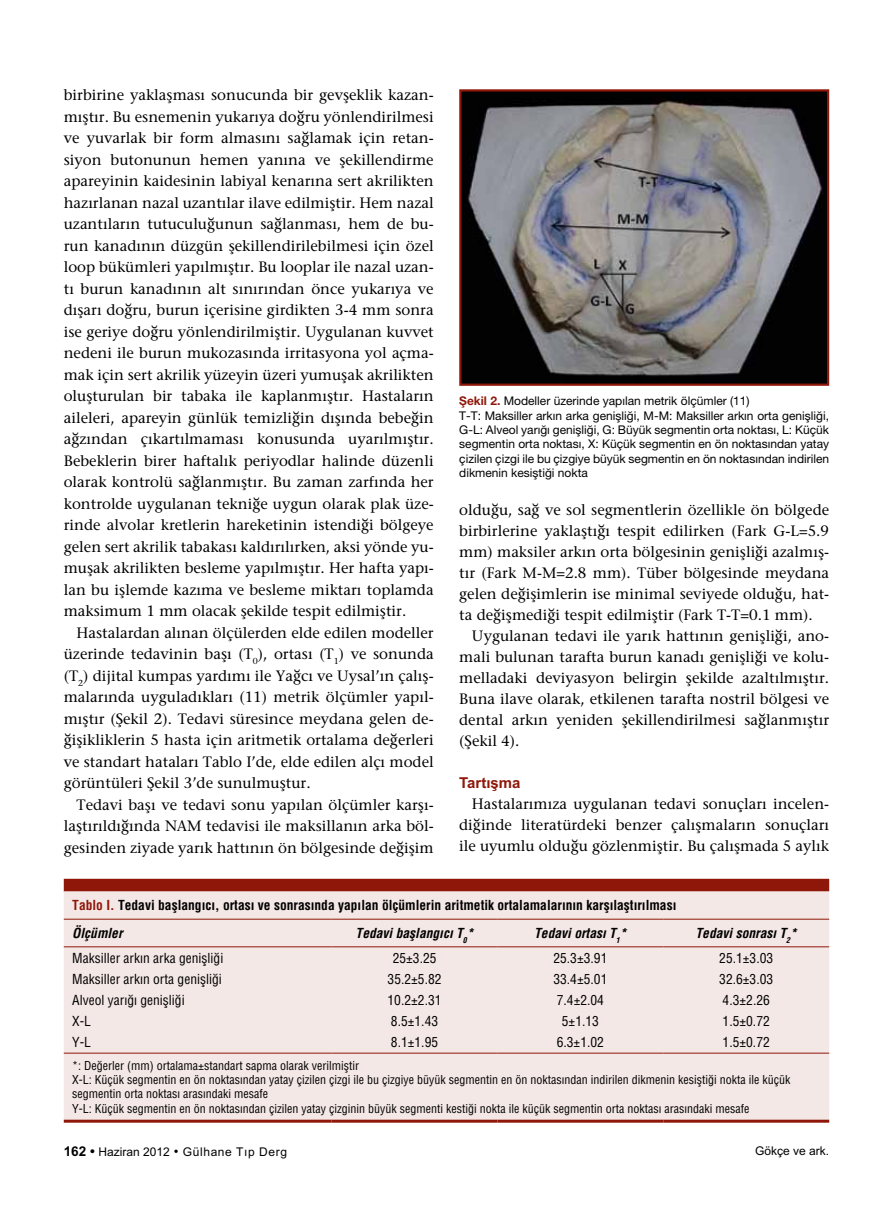
<style>
.page{position:relative;width:893px;height:1212px;background:#fff}
.page>*{position:absolute;margin:0;border:0;box-sizing:border-box;transform-origin:0 0}
.t1{font:500 15px "ITC Stone Serif";color:#000}
.t2{font:700 15px "Arial";color:#8f1709}
.t3{font:13.5px "Helvetica Condensed Turk";color:#000}
.t4{font:700 13.5px/27.8px "Helvetica Condensed Turk";color:#000}
.t5{font:13.5px "Helvetica Condensed Turk Bold Itali";color:#000}
.t6{font:12px/14.4px "Helvetica Condensed Turk";color:#000}
.t7{font:12px/14.4px "Helvetica Neu Roman";color:#000}
.t8{font:12px "Arial";letter-spacing:.05em;color:#000}
.t9{font:12px "Arial";color:#000}
.s1{font-family:"Helvetica Neu";font-weight:700;color:#8f1709}
.s2{color:#8f1709}
.s3{font-family:"Helvetica Condensed Turk Bold Itali";font-weight:400}
.s4{font-weight:700;font-size:13.5px}
.s5{font-size:13.5px}
</style>
<div class="page">
<div style="left:64px;top:879px;width:765px;height:12px;background:#8f1709"></div>
<div style="left:64px;top:891px;width:765px;height:229px;background:#f4e8e6"></div>
<hr style="left:64px;top:919px;width:268px;height:1px;background:#8f1709">
<hr style="left:332px;top:919px;width:165px;height:1px;background:#8f1709">
<hr style="left:497px;top:919px;width:166px;height:1px;background:#8f1709">
<hr style="left:663px;top:919px;width:166px;height:1px;background:#8f1709">
<hr style="left:64px;top:946px;width:268px;height:1px;background:#8f1709">
<hr style="left:332px;top:946px;width:165px;height:1px;background:#8f1709">
<hr style="left:497px;top:946px;width:166px;height:1px;background:#8f1709">
<hr style="left:663px;top:946px;width:166px;height:1px;background:#8f1709">
<hr style="left:64px;top:1120px;width:268px;height:3px;background:#8f1709">
<hr style="left:332px;top:1120px;width:165px;height:3px;background:#8f1709">
<hr style="left:497px;top:1120px;width:166px;height:3px;background:#8f1709">
<hr style="left:663px;top:1120px;width:166px;height:3px;background:#8f1709">
<hr style="left:64px;top:1053px;width:268px;height:1px;background:#8f1709">
<hr style="left:332px;top:1053px;width:165px;height:1px;background:#8f1709">
<hr style="left:497px;top:1053px;width:166px;height:1px;background:#8f1709">
<hr style="left:663px;top:1053px;width:166px;height:1px;background:#8f1709">
<img style="left:462px;top:92px;width:364px;height:291px">
<div style="left:459px;top:89px;width:370px;height:297px;border:2px solid #8f1709"></div>
<p class="t1" style="left:64px;top:86px;width:371px">birbirine yaklaşması sonucunda bir gevşeklik kazan-</p>
<p class="t1" style="left:64px;top:107px;width:371px">mıştır. Bu esnemenin yukarıya doğru yönlendirilmesi</p>
<p class="t1" style="left:64px;top:129px;width:371px">ve yuvarlak bir form almasını sağlamak için retan-</p>
<p class="t1" style="left:64px;top:150px;width:371px">siyon butonunun hemen yanına ve şekillendirme</p>
<p class="t1" style="left:64px;top:172px;width:371px">apareyinin kaidesinin labiyal kenarına sert akrilikten</p>
<p class="t1" style="left:64px;top:193px;width:371px">hazırlanan nazal uzantılar ilave edilmiştir. Hem nazal</p>
<p class="t1" style="left:64px;top:215px;width:371px">uzantıların tutuculuğunun sağlanması, hem de bu-</p>
<p class="t1" style="left:64px;top:236px;width:371px">run kanadının düzgün şekillendirilebilmesi için özel</p>
<p class="t1" style="left:64px;top:258px;width:371px">loop bükümleri yapılmıştır. Bu looplar ile nazal uzan-</p>
<p class="t1" style="left:64px;top:279px;width:371px">tı burun kanadının alt sınırından önce yukarıya ve</p>
<p class="t1" style="left:64px;top:301px;width:371px">dışarı doğru, burun içerisine girdikten 3-4 mm sonra</p>
<p class="t1" style="left:64px;top:322px;width:371px">ise geriye doğru yönlendirilmiştir. Uygulanan kuvvet</p>
<p class="t1" style="left:64px;top:344px;width:371px">nedeni ile burun mukozasında irritasyona yol açma-</p>
<p class="t1" style="left:64px;top:365px;width:371px">mak için sert akrilik yüzeyin üzeri yumuşak akrilikten</p>
<p class="t1" style="left:64px;top:387px;width:371px">oluşturulan bir tabaka ile kaplanmıştır. Hastaların</p>
<p class="t1" style="left:64px;top:408px;width:371px">aileleri, apareyin günlük temizliğin dışında bebeğin</p>
<p class="t1" style="left:64px;top:430px;width:371px">ağzından çıkartılmaması konusunda uyarılmıştır.</p>
<p class="t1" style="left:64px;top:451px;width:371px">Bebeklerin birer haftalık periyodlar halinde düzenli</p>
<p class="t1" style="left:64px;top:473px;width:371px">olarak kontrolü sağlanmıştır. Bu zaman zarfında her</p>
<p class="t1" style="left:64px;top:494px;width:371px">kontrolde uygulanan tekniğe uygun olarak plak üze-</p>
<p class="t1" style="left:64px;top:516px;width:371px">rinde alvolar kretlerin hareketinin istendiği bölgeye</p>
<p class="t1" style="left:64px;top:537px;width:371px">gelen sert akrilik tabakası kaldırılırken, aksi yönde yu-</p>
<p class="t1" style="left:64px;top:559px;width:371px">muşak akrilikten besleme yapılmıştır. Her hafta yapı-</p>
<p class="t1" style="left:64px;top:580px;width:371px">lan bu işlemde kazıma ve besleme miktarı toplamda</p>
<p class="t1" style="left:64px;top:602px;width:344px">maksimum 1 mm olacak şekilde tespit edilmiştir.</p>
<p class="t1" style="left:77px;top:623px;width:359px">Hastalardan alınan ölçülerden elde edilen modeller</p>
<p class="t1" style="left:64px;top:645px;width:371px">üzerinde tedavinin başı (T<sub>0</sub>), ortası (T<sub>1</sub>) ve sonunda</p>
<p class="t1" style="left:64px;top:666px;width:371px">(T<sub>2</sub>) dijital kumpas yardımı ile Yağcı ve Uysal’ın çalış-</p>
<p class="t1" style="left:64px;top:687px;width:371px">malarında uyguladıkları (11) metrik ölçümler yapıl-</p>
<p class="t1" style="left:64px;top:709px;width:371px">mıştır (Şekil 2). Tedavi süresince meydana gelen de-</p>
<p class="t1" style="left:64px;top:730px;width:371px">ğişikliklerin 5 hasta için aritmetik ortalama değerleri</p>
<p class="t1" style="left:64px;top:752px;width:371px">ve standart hataları Tablo I’de, elde edilen alçı model</p>
<p class="t1" style="left:64px;top:773px;width:248px">görüntüleri Şekil 3’de sunulmuştur.</p>
<p class="t1" style="left:77px;top:795px;width:359px">Tedavi başı ve tedavi sonu yapılan ölçümler karşı-</p>
<p class="t1" style="left:64px;top:816px;width:371px">laştırıldığında NAM tedavisi ile maksillanın arka böl-</p>
<p class="t1" style="left:64px;top:838px;width:371px">gesinden ziyade yarık hattının ön bölgesinde değişim</p>
<p class="t7" style="left:459px;top:393px;width:371px"><span class="s1">Şekil 2.</span> Modeller üzerinde yapılan metrik ölçümler (11)<br>T-T: Maksiller arkın arka genişliği, M-M: Maksiller arkın orta genişliği, G-L: Alveol yarığı genişliği, G: Büyük segmentin orta noktası, L: Küçük segmentin orta noktası, X: Küçük segmentin en ön noktasından yatay çizilen çizgi ile bu çizgiye büyük segmentin en ön noktasından indirilen dikmenin kesiştiği nokta</p>
<p class="t1" style="left:459px;top:500px;width:371px">olduğu, sağ ve sol segmentlerin özellikle ön bölgede</p>
<p class="t1" style="left:459px;top:521px;width:371px">birbirlerine yaklaştığı tespit edilirken (Fark G-L=5.9</p>
<p class="t1" style="left:459px;top:542px;width:371px">mm) maksiler arkın orta bölgesinin genişliği azalmış-</p>
<p class="t1" style="left:459px;top:563px;width:371px">tır (Fark M-M=2.8 mm). Tüber bölgesinde meydana</p>
<p class="t1" style="left:459px;top:584px;width:371px">gelen değişimlerin ise minimal seviyede olduğu, hat-</p>
<p class="t1" style="left:459px;top:605px;width:355px">ta değişmediği tespit edilmiştir (Fark T-T=0.1 mm).</p>
<p class="t1" style="left:472px;top:626px;width:359px">Uygulanan tedavi ile yarık hattının genişliği, ano-</p>
<p class="t1" style="left:459px;top:647px;width:371px">mali bulunan tarafta burun kanadı genişliği ve kolu-</p>
<p class="t1" style="left:459px;top:668px;width:371px">melladaki deviyasyon belirgin şekilde azaltılmıştır.</p>
<p class="t1" style="left:459px;top:689px;width:371px">Buna ilave olarak, etkilenen tarafta nostril bölgesi ve</p>
<p class="t1" style="left:459px;top:710px;width:371px">dental arkın yeniden şekillendirilmesi sağlanmıştır</p>
<p class="t1" style="left:459px;top:731px;width:62px">(Şekil 4).</p>
<p class="t2" style="left:459px;top:774px;width:63px">Tartışma</p>
<p class="t1" style="left:472px;top:794px;width:359px">Hastalarımıza uygulanan tedavi sonuçları incelen-</p>
<p class="t1" style="left:459px;top:815px;width:371px">diğinde literatürdeki benzer çalışmaların sonuçları</p>
<p class="t1" style="left:459px;top:836px;width:371px">ile uyumlu olduğu gözlenmiştir. Bu çalışmada 5 aylık</p>
<p class="t4" style="left:72px;top:891px;width:606px"><span class="s2">Tablo I.</span> Tedavi başlangıcı, ortası ve sonrasında yapılan ölçümlerin aritmetik ortalamalarının karşılaştırılması<br><span class="s3">Ölçümler</span></p>
<p class="t5" style="left:356px;top:925px;width:119px">Tedavi başlangıcı T<sub>0</sub>*</p>
<p class="t5" style="left:534px;top:925px;width:94px">Tedavi ortası T<sub>1</sub>*</p>
<p class="t5" style="left:696px;top:925px;width:103px">Tedavi sonrası T<sub>2</sub>*</p>
<p class="t3" style="left:72px;top:949px;width:153px">Maksiller arkın arka genişliği</p>
<p class="t3" style="left:393px;top:949px;width:45px">25±3.25</p>
<p class="t3" style="left:553px;top:949px;width:55px">25.3±3.91</p>
<p class="t3" style="left:719px;top:949px;width:56px">25.1±3.03</p>
<p class="t3" style="left:72px;top:970px;width:151px">Maksiller arkın orta genişliği</p>
<p class="t3" style="left:388px;top:970px;width:55px">35.2±5.82</p>
<p class="t3" style="left:553px;top:970px;width:55px">33.4±5.01</p>
<p class="t3" style="left:719px;top:970px;width:55px">32.6±3.03</p>
<p class="t3" style="left:72px;top:992px;width:114px">Alveol yarığı genişliği</p>
<p class="t3" style="left:388px;top:992px;width:55px">10.2±2.31</p>
<p class="t3" style="left:557px;top:992px;width:49px">7.4±2.04</p>
<p class="t3" style="left:723px;top:992px;width:49px">4.3±2.26</p>
<p class="t3" style="left:72px;top:1013px;width:20px">X-L</p>
<p class="t3" style="left:391px;top:1013px;width:49px">8.5±1.43</p>
<p class="t3" style="left:562px;top:1013px;width:39px">5±1.13</p>
<p class="t3" style="left:723px;top:1013px;width:49px">1.5±0.72</p>
<p class="t3" style="left:72px;top:1034px;width:20px">Y-L</p>
<p class="t3" style="left:391px;top:1034px;width:49px">8.1±1.95</p>
<p class="t3" style="left:557px;top:1034px;width:49px">6.3±1.02</p>
<p class="t3" style="left:723px;top:1034px;width:49px">1.5±0.72</p>
<p class="t6" style="left:72px;top:1058px;width:720px">*: Değerler (mm) ortalama±standart sapma olarak verilmiştir<br>X-L: Küçük segmentin en ön noktasından yatay çizilen çizgi ile bu çizgiye büyük segmentin en ön noktasından indirilen dikmenin kesiştiği nokta ile küçük segmentin orta noktası arasındaki mesafe<br>Y-L: Küçük segmentin en ön noktasından çizilen yatay çizginin büyük segmenti kestiği nokta ile küçük segmentin orta noktası arasındaki mesafe</p>
<p class="t8" style="left:64px;top:1145px;width:225px"><span class="s4">162 •</span> Haziran 2012 <span class="s5">•</span> Gülhane Tıp Derg</p>
<p class="t9" style="left:755px;top:1144px;width:76px">Gökçe ve ark.</p>
</div>
